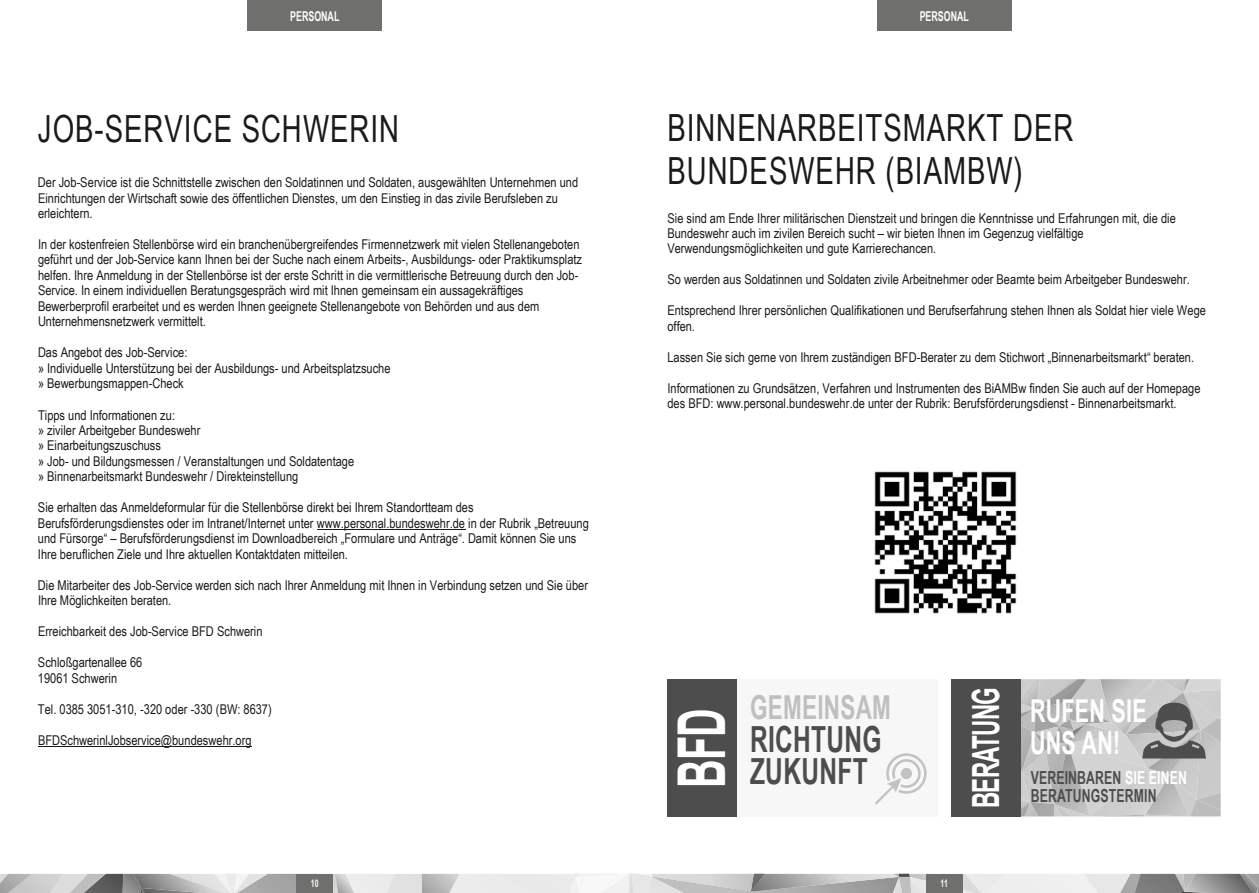
<style>
.page{position:relative;width:1259px;height:893px;background:#fff}
.page>*{position:absolute;margin:0;border:0;box-sizing:border-box;transform-origin:0 0}
.t1{font:700 66px "Arial";color:#fff;scale:.6 1}
.t2{font:37.5px/43px "Arial Narrow";letter-spacing:.03em;color:#1a1a18;scale:.9 1}
.t3{font:700 37.5px "Arial";letter-spacing:-.03em;color:#fff;scale:.6 1}
.t4{font:700 36px/32.2px "Arial Narrow";letter-spacing:.01em;color:#4d4d4d;scale:.83 1}
.t5{font:700 33px "Arial Narrow";letter-spacing:.01em;color:#bfbfbf;scale:.83 1}
.t6{font:700 31.5px/31.5px "Arial Narrow";letter-spacing:.01em;color:#fff;scale:.83 1}
.t7{font:700 18px "Arial Narrow";letter-spacing:.01em;color:#4d4d4d;scale:.83 1}
.t8{font:13.5px/15.5px "Arial Narrow";letter-spacing:-.005em;color:#1a1a18}
.t9{font:700 13.5px "Arial Narrow";color:#fff;scale:.8 1}
.t10{font:700 10.5px "Arial Narrow";color:#fff;scale:.8 1}
.s1{color:#fff}
</style>
<div class="page">
<svg style="left:0;top:874px;width:1259px;height:19px;background:#c5c5c5"></svg>
<div style="left:297px;top:874px;width:36px;height:19px;background:#6f6f6e"></div>
<div style="left:926px;top:874px;width:36px;height:19px;background:#6f6f6e"></div>
<div style="left:248px;top:0;width:134px;height:31px;background:#6f6f6e"></div>
<div style="left:877px;top:0;width:134px;height:31px;background:#6f6f6e"></div>
<hr style="left:317px;top:529px;width:148px;height:1px;background:#1a1a18">
<hr style="left:38px;top:746px;width:214px;height:1px;background:#1a1a18">
<img style="left:874px;top:471px;width:143px;height:143px">
<div style="left:951px;top:679px;width:70px;height:137px;background:#4d4d4d"></div>
<svg style="left:1021px;top:679px;width:199px;height:137px;background:#bdbdbd"></svg>
<div style="left:737px;top:679px;width:200px;height:137px;background:#f7f7f7"></div>
<div style="left:667px;top:679px;width:70px;height:137px;background:#4d4d4d"></div>
<svg style="left:875px;top:753px;width:51px;height:52px"></svg>
<p class="t9" style="left:290px;top:6px;width:63px">PERSONAL</p>
<p class="t9" style="left:919px;top:6px;width:63px">PERSONAL</p>
<p class="t2" style="left:38px;top:106px;width:403px">JOB-SERVICE SCHWERIN</p>
<p class="t8" style="left:38px;top:174px;width:542px">Der Job-Service ist die Schnittstelle zwischen den Soldatinnen und Soldaten, ausgewählten Unternehmen und<br>Einrichtungen der Wirtschaft sowie des öffentlichen Dienstes, um den Einstieg in das zivile Berufsleben zu erleichtern.</p>
<p class="t8" style="left:38px;top:236px;width:545px">In der kostenfreien Stellenbörse wird ein branchenübergreifendes Firmennetzwerk mit vielen Stellenangeboten geführt und der Job-Service kann Ihnen bei der Suche nach einem Arbeits-, Ausbildungs- oder Praktikumsplatz helfen. Ihre Anmeldung in der Stellenbörse ist der erste Schritt in die vermittlerische Betreuung durch den Job-Service. In einem individuellen Beratungsgespräch wird mit Ihnen gemeinsam ein aussagekräftiges Bewerberprofil erarbeitet und es werden Ihnen geeignete Stellenangebote von Behörden und aus dem Unternehmensnetzwerk vermittelt.</p>
<p class="t8" style="left:38px;top:344px;width:354px">Das Angebot des Job-Service:<br>» Individuelle Unterstützung bei der Ausbildungs- und Arbeitsplatzsuche » Bewerbungsmappen-Check</p>
<p class="t8" style="left:38px;top:406px;width:318px">Tipps und Informationen zu:<br>» ziviler Arbeitgeber Bundeswehr<br>» Einarbeitungszuschuss<br>» Job- und Bildungsmessen / Veranstaltungen und Soldatentage » Binnenarbeitsmarkt Bundeswehr / Direkteinstellung</p>
<p class="t8" style="left:38px;top:499px;width:552px">Sie erhalten das Anmeldeformular für die Stellenbörse direkt bei Ihrem Standortteam des Berufsförderungsdienstes oder im Intranet/Internet unter www.personal.bundeswehr.de in der Rubrik „Betreuung und Fürsorge“ – Berufsförderungsdienst im Downloadbereich „Formulare und Anträge“. Damit können Sie uns Ihre beruflichen Ziele und Ihre aktuellen Kontaktdaten mitteilen.</p>
<p class="t8" style="left:38px;top:577px;width:552px">Die Mitarbeiter des Job-Service werden sich nach Ihrer Anmeldung mit Ihnen in Verbindung setzen und Sie über<br>Ihre Möglichkeiten beraten.</p>
<p class="t8" style="left:38px;top:623px;width:226px">Erreichbarkeit des Job-Service BFD Schwerin</p>
<p class="t8" style="left:38px;top:654px;width:106px">Schloßgartenallee 66<br>19061 Schwerin</p>
<p class="t8" style="left:38px;top:701px;width:235px">Tel. 0385 3051-310, -320 oder -330 (BW: 8637)</p>
<p class="t8" style="left:38px;top:732px;width:215px">BFDSchwerinlJobservice@bundeswehr.org</p>
<p class="t2" style="left:667px;top:104px;width:452px">BINNENARBEITSMARKT DER<br>BUNDESWEHR (BIAMBW)</p>
<p class="t8" style="left:667px;top:210px;width:510px">Sie sind am Ende Ihrer militärischen Dienstzeit und bringen die Kenntnisse und Erfahrungen mit, die die<br>Bundeswehr auch im zivilen Bereich sucht – wir bieten Ihnen im Gegenzug vielfältige<br>Verwendungsmöglichkeiten und gute Karrierechancen.</p>
<p class="t8" style="left:667px;top:271px;width:524px">So werden aus Soldatinnen und Soldaten zivile Arbeitnehmer oder Beamte beim Arbeitgeber Bundeswehr.</p>
<p class="t8" style="left:667px;top:302px;width:540px">Entsprechend Ihrer persönlichen Qualifikationen und Berufserfahrung stehen Ihnen als Soldat hier viele Wege offen.</p>
<p class="t8" style="left:667px;top:349px;width:528px">Lassen Sie sich gerne von Ihrem zuständigen BFD-Berater zu dem Stichwort „Binnenarbeitsmarkt“ beraten.</p>
<p class="t8" style="left:667px;top:380px;width:534px">Informationen zu Grundsätzen, Verfahren und Instrumenten des BiAMBw finden Sie auch auf der Homepage des BFD: www.personal.bundeswehr.de unter der Rubrik: Berufsförderungsdienst - Binnenarbeitsmarkt.</p>
<p class="t1" style="left:658px;top:788px;width:134px;rotate:-90deg">BFD</p>
<p class="t5" style="left:750px;top:683px;width:171px">GEMEINSAM</p>
<p class="t4" style="left:750px;top:721px;width:160px">RICHTUNG<br>ZUKUNFT</p>
<p class="t3" style="left:961px;top:808px;width:203px;rotate:-90deg">BERATUNG</p>
<p class="t6" style="left:1030px;top:694px;width:142px">RUFEN SIE<br>UNS AN!</p>
<p class="t7" style="left:1030px;top:764px;width:190px">VEREINBAREN <span class="s1">SIE EINEN</span></p>
<p class="t7" style="left:1030px;top:782px;width:153px">BERATUNGSTERMIN</p>
<p class="t10" style="left:311px;top:875px;width:11px">10</p>
<p class="t10" style="left:940px;top:875px;width:11px">11</p>
</div>
